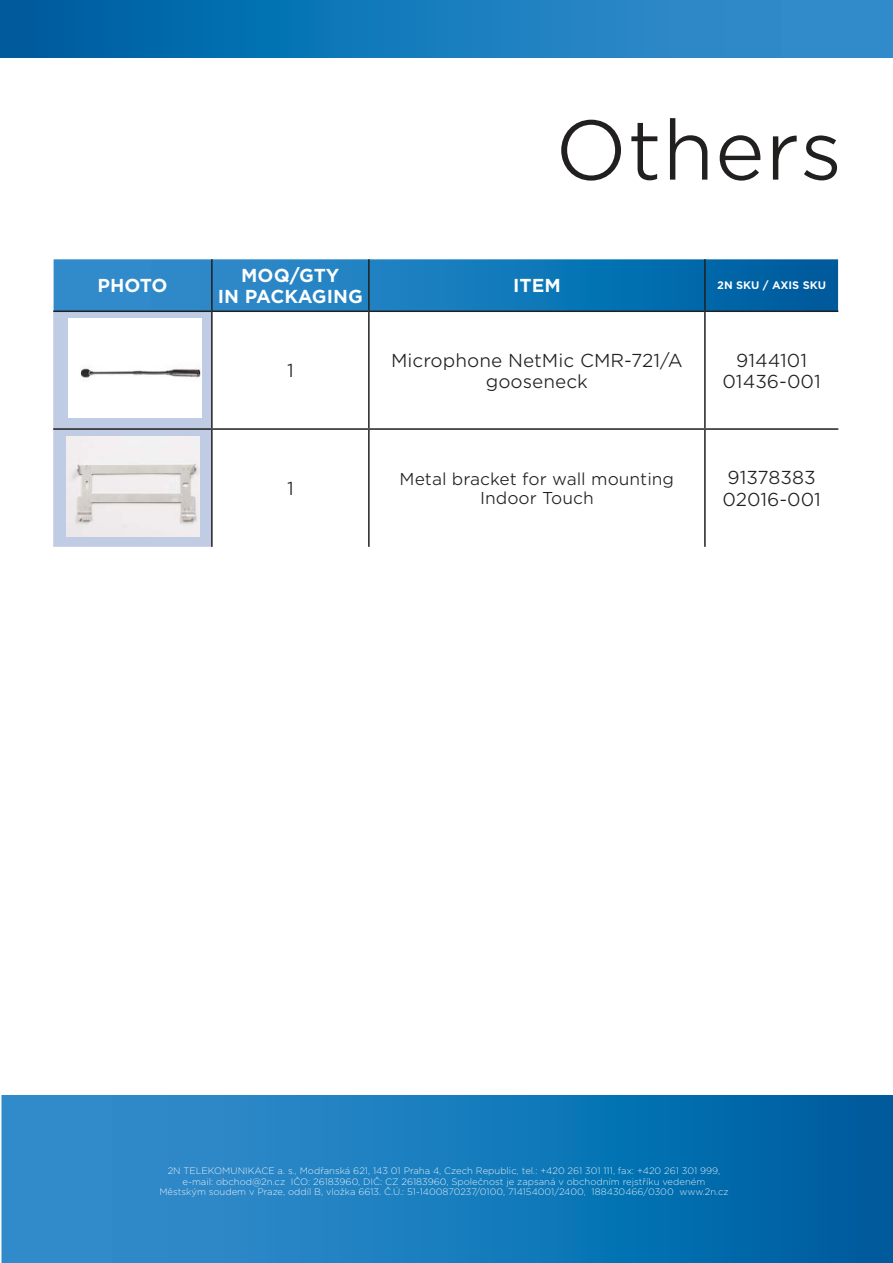
<style>
.page{position:relative;width:893px;height:1263px;background:#fff}
.page>*{position:absolute;margin:0;border:0;box-sizing:border-box;transform-origin:0 0}
.t1{font:300 81px "Gotham S Sm";color:#221f1f}
.t2{font:300 18px/21.6px "Gotham S Sm";color:#221f1f;text-align:center}
.t3{font:700 18px/21.6px "Gotham S Sm";color:#fff;text-align:center}
.t4{font:300 16.5px/19.8px "Gotham S Sm";color:#221f1f;text-align:center}
.t5{font:700 10.5px "Gotham S Sm";color:#fff}
.t6{font:200 9px/10.8px "Gotham S Sm";color:#fff;text-align:center}
</style>
<div class="page">
<img style="left:0;top:0;width:893px;height:57px">
<img style="left:53px;top:259px;width:785px;height:51px">
<svg style="left:53px;top:312px;width:158px;height:235px;background:#c3cfe5"></svg>
<hr style="left:211px;top:259px;width:2px;height:51px;background:#221f1f">
<hr style="left:368px;top:259px;width:2px;height:51px;background:#221f1f">
<hr style="left:704px;top:259px;width:2px;height:51px;background:#221f1f">
<hr style="left:53px;top:310px;width:159px;height:2px;background:#221f1f">
<hr style="left:212px;top:310px;width:157px;height:2px;background:#221f1f">
<hr style="left:211px;top:312px;width:2px;height:116px;background:#221f1f">
<hr style="left:369px;top:310px;width:336px;height:2px;background:#221f1f">
<hr style="left:368px;top:312px;width:2px;height:116px;background:#221f1f">
<hr style="left:705px;top:310px;width:133px;height:2px;background:#221f1f">
<hr style="left:704px;top:312px;width:2px;height:116px;background:#221f1f">
<hr style="left:53px;top:428px;width:159px;height:2px;background:#221f1f">
<hr style="left:212px;top:428px;width:157px;height:2px;background:#221f1f">
<hr style="left:211px;top:430px;width:2px;height:117px;background:#221f1f">
<hr style="left:369px;top:428px;width:336px;height:2px;background:#221f1f">
<hr style="left:368px;top:430px;width:2px;height:117px;background:#221f1f">
<hr style="left:705px;top:428px;width:133px;height:2px;background:#221f1f">
<hr style="left:704px;top:430px;width:2px;height:117px;background:#221f1f">
<img style="left:68px;top:319px;width:133px;height:98px">
<img style="left:67px;top:437px;width:133px;height:99px">
<img style="left:2px;top:1095px;width:891px;height:168px">
<h2 class="t3" style="left:97px;top:276px;width:72px">PHOTO</h2>
<h1 class="t1" style="left:555px;top:112px;width:289px">Others</h1>
<h2 class="t3" style="left:218px;top:265px;width:146px">MOQ/GTY<br>IN PACKAGING</h2>
<h2 class="t2" style="left:287px;top:361px;width:8px">1</h2>
<h2 class="t3" style="left:513px;top:276px;width:49px">ITEM</h2>
<p class="t5" style="left:717px;top:281px;width:110px">2N SKU / AXIS SKU</p>
<h2 class="t2" style="left:391px;top:350px;width:293px">Microphone NetMic CMR-721/A gooseneck</h2>
<h2 class="t2" style="left:722px;top:350px;width:100px">9144101<br>01436-001</h2>
<h2 class="t2" style="left:287px;top:479px;width:8px">1</h2>
<h3 class="t4" style="left:400px;top:469px;width:276px">Metal bracket for wall mounting<br>Indoor Touch</h3>
<h2 class="t2" style="left:722px;top:468px;width:100px;text-align:left">91378383<br>02016-001</h2>
<p class="t6" style="left:159px;top:1165px;width:571px">2N TELEKOMUNIKACE a. s., Modřanská 621, 143 01 Praha 4, Czech Republic, tel.: +420 261 301 111, fax: +420 261 301 999, e-mail: obchod@2n.cz IČO: 26183960, DIČ: CZ 26183960, Společnost je zapsaná v obchodním rejstříku vedeném<br>Městským soudem v Praze, oddíl B, vložka 6613. Č.Ú.: 51-1400870237/0100, 714154001/2400, 188430466/0300 www.2n.cz</p>
</div>
